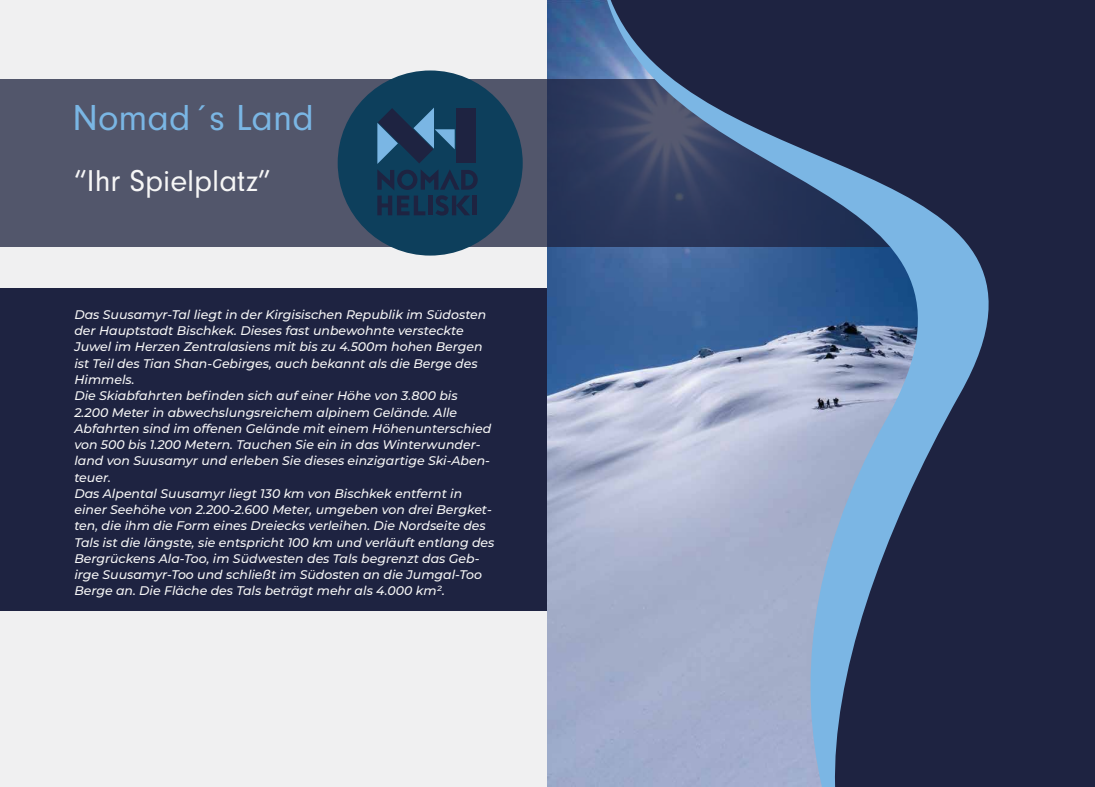
<style>
.page{position:relative;width:1095px;height:787px;background:#f0f0f1}
.page>*{position:absolute;margin:0;border:0;box-sizing:border-box;transform-origin:0 0}
.t1{font:37.5px "Neuzeit Gro";color:#7ab6e4}
.t2{font:31.25px "Neuzeit Gro";color:#f6f6f6}
.t3{font:italic 500 12.5px/16.2px "Montserrat";color:#f6f6f6}
</style>
<div class="page">
<div style="left:0;top:79px;width:1095px;height:168px;background:#52566b"></div>
<div style="left:338px;top:70px;width:185px;height:185px;background:#0d3f5c;border-radius:50%"></div>
<div style="left:0;top:288px;width:548px;height:323px;background:#1e2341"></div>
<img style="left:547px;top:0;width:60px;height:786px">
<div style="left:547px;top:79px;width:544px;height:168px;background:#29365a"></div>
<svg style="left:611px;top:0;width:484px;height:787px;background:#505f80"></svg>
<svg style="left:377px;top:108px;width:101px;height:107px"></svg>
<h1 class="t1" style="left:72px;top:98px;width:243px">Nomad´s Land</h1>
<h2 class="t2" style="left:74px;top:163px;width:198px">“Ihr Spielplatz”</h2>
<p class="t3" style="left:74px;top:306px;width:422px">Das Suusamyr-Tal liegt in der Kirgisischen Republik im Südosten der Hauptstadt Bischkek. Dieses fast unbewohnte versteckte Juwel im Herzen Zentralasiens mit bis zu 4.500m hohen Bergen ist Teil des Tian Shan-Gebirges, auch bekannt als die Berge des Himmels.<br>Die Skiabfahrten befinden sich auf einer Höhe von 3.800 bis 2.200 Meter in abwechslungsreichem alpinem Gelände. Alle Abfahrten sind im offenen Gelände mit einem Höhenunterschied von 500 bis 1.200 Metern. Tauchen Sie ein in das Winterwunder&shy;land von Suusamyr und erleben Sie dieses einzigartige Ski-Aben&shy;teuer.<br>Das Alpental Suusamyr liegt 130 km von Bischkek entfernt in einer Seehöhe von 2.200-2.600 Meter, umgeben von drei Bergket&shy;ten, die ihm die Form eines Dreiecks verleihen. Die Nordseite des Tals ist die längste, sie entspricht 100 km und verläuft entlang des Bergrückens Ala-Too, im Südwesten des Tals begrenzt das Geb&shy;irge Suusamyr-Too und schließt im Südosten an die Jumgal-Too Berge an. Die Fläche des Tals beträgt mehr als 4.000 km².</p>
</div>
